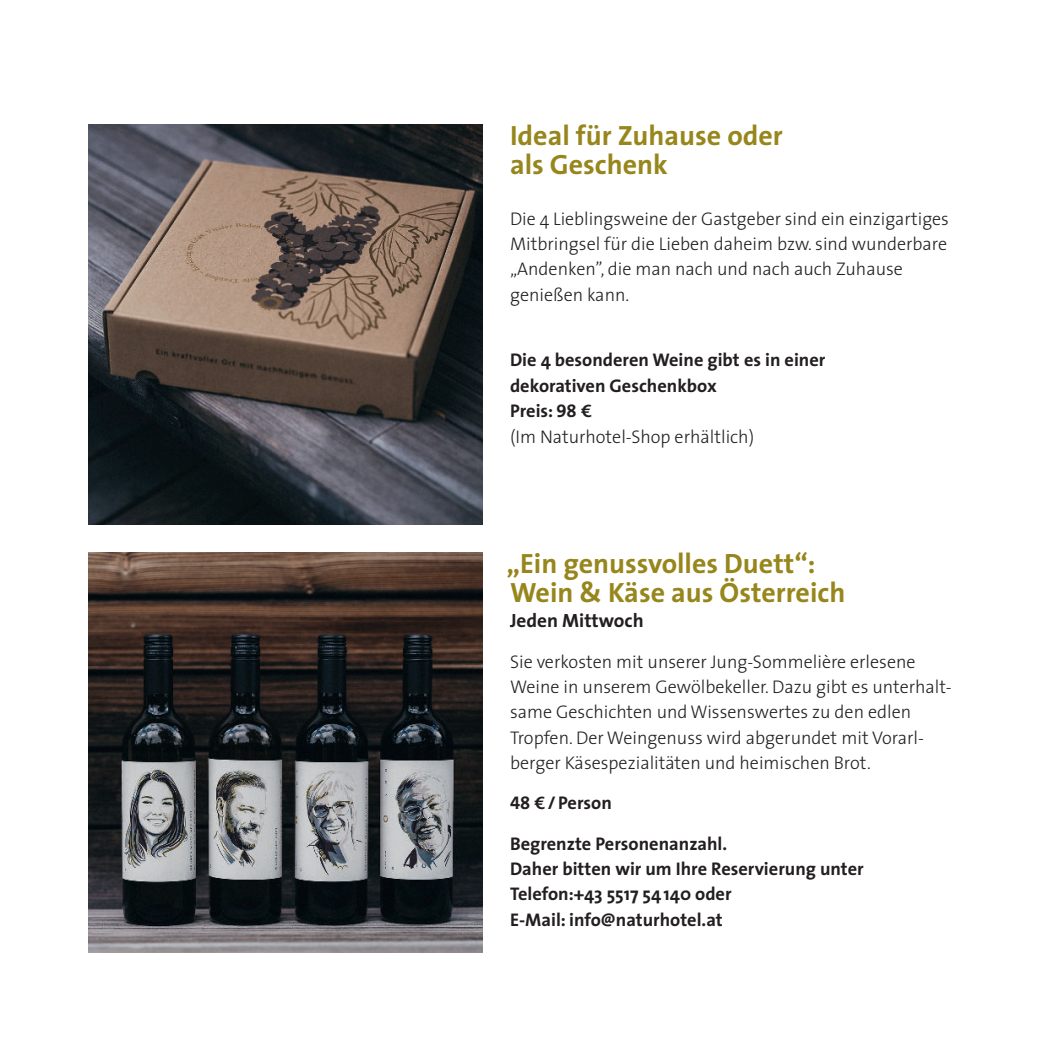
<style>
.page{position:relative;width:1040px;height:1042px;background:#fff}
.page>*{position:absolute;margin:0;border:0;box-sizing:border-box;transform-origin:0 0}
.t1{font:700 28px/28.9px "The Sans";color:#97861c}
.t2{font:700 19.25px "The Sans";color:#231f20}
.t3{font:300 18.38px/25.4px "The Sans";color:#231f20}
.t4{font:700 18.38px/25.4px "The Sans";color:#231f20}
.s1{font-family:"The Sans Bold Expert";font-weight:400}
.s2{font-family:"Euro Sans ITC"}
.s3{font-weight:300}
</style>
<div class="page">
<img style="left:88px;top:124px;width:394px;height:401px">
<img style="left:88px;top:552px;width:394px;height:400px">
<h1 class="t1" style="left:510px;top:123px;width:274px">Ideal für Zuhause oder als Geschenk</h1>
<p class="t3" style="left:510px;top:207px;width:440px">Die 4 Lieblingsweine der Gastgeber sind ein einzigartiges Mitbringsel für die Lieben daheim bzw. sind wunderbare „Andenken”, die man nach und nach auch Zuhause genießen kann.</p>
<p class="t4" style="left:510px;top:349px;width:317px">Die 4 besonderen Weine gibt es in einer dekorativen Geschenkbox<br>Preis: <span class="s1">98</span> <span class="s2">s<br></span><span class="s3">(Im Naturhotel-Shop erhältlich)</span></p>
<h1 class="t1" style="left:506px;top:551px;width:340px">„Ein genussvolles Duett“:<br>Wein &amp; Käse aus Österreich</h1>
<p class="t2" style="left:510px;top:612px;width:135px">Jeden Mittwoch</p>
<p class="t3" style="left:510px;top:650px;width:443px">Sie verkosten mit unserer Jung-Sommelière erlesene Weine in unserem Gewölbekeller. Dazu gibt es unterhalt&shy;same Geschichten und Wissenswertes zu den edlen Tropfen. Der Weingenuss wird abgerundet mit Vorarl&shy;berger Käsespezialitäten und heimischen Brot.</p>
<p class="t4" style="left:510px;top:784px;width:219px;line-height:40.2px"><span class="s1">48</span> <span class="s2">s</span> / Person<br>Begrenzte Personenanzahl.</p>
<p class="t4" style="left:510px;top:857px;width:355px">Daher bitten wir um Ihre Reservierung unter<br>Telefon:+43 5517 54 140 oder<br>E-Mail: info@naturhotel.at</p>
</div>
